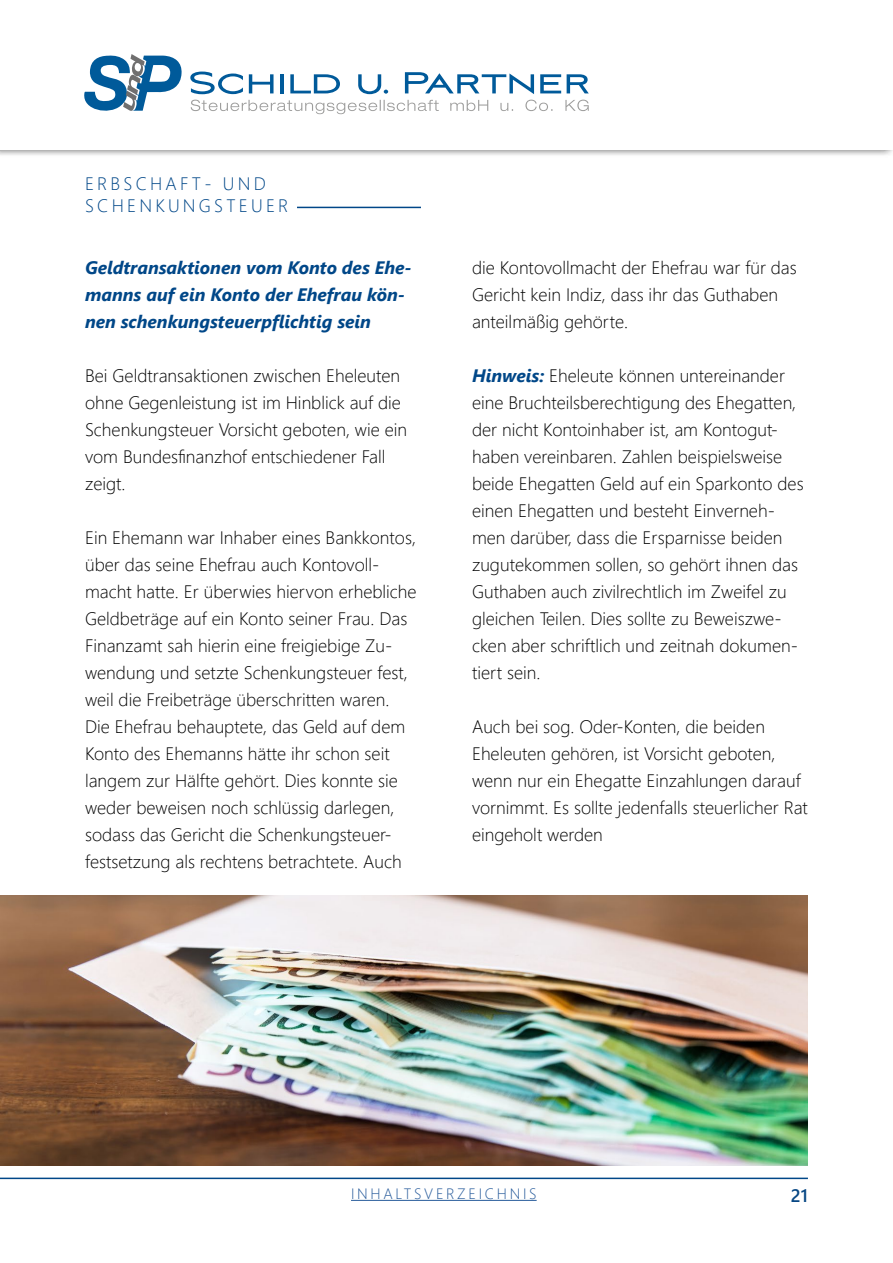
<style>
.page{position:relative;width:893px;height:1263px;background:#fff}
.page>*{position:absolute;margin:0;border:0;box-sizing:border-box;transform-origin:0 0}
.t1{font:300 18px/27px "Segoe UI";color:#000}
.Eintrag_Inhaltsverze{font:italic 700 18px/27px "Segoe UI";color:#004788}
.t2{font:300 18px/21.6px "Segoe UI";letter-spacing:.18em;color:#004788}
.t3{font:600 18px "Segoe UI";color:#074784}
.t4{font:300 15px "Segoe UI";letter-spacing:.18em;color:#275b9b}
.s1{font-weight:700;font-style:italic;color:#004788}
</style>
<div class="page">
<div style="left:0;top:0;width:893px;height:158px;background:#000;opacity:.75"></div>
<div style="left:0;top:0;width:893px;height:149px;background:#fff"></div>
<svg style="left:84px;top:54px;width:98px;height:57px"></svg>
<svg style="left:190px;top:72px;width:53px;height:22px"></svg>
<svg style="left:249px;top:74px;width:25px;height:19px"></svg>
<hr style="left:280px;top:74px;width:4px;height:19px;background:#005a9a">
<svg style="left:290px;top:74px;width:50px;height:19px"></svg>
<svg style="left:358px;top:74px;width:30px;height:20px"></svg>
<svg style="left:405px;top:72px;width:129px;height:22px"></svg>
<svg style="left:540px;top:74px;width:21px;height:19px"></svg>
<svg style="left:567px;top:74px;width:22px;height:19px"></svg>
<svg style="left:191px;top:100px;width:398px;height:14px"></svg>
<hr style="left:0;top:1177px;width:808px;height:2px;background:#004788">
<hr style="left:351px;top:1200px;width:186px;height:1px;background:#275b9b">
<img style="left:0;top:895px;width:808px;height:270px">
<hr style="left:297px;top:207px;width:124px;height:1px;background:#004788">
<p class="t2" style="left:85px;top:172px;width:205px">ERBSCHAFT- UND<br>SCHENKUNGSTEUER</p>
<p class="Eintrag_Inhaltsverze" style="left:85px;top:253px;width:328px">Geldtransaktionen vom Konto des Ehe&shy;manns auf ein Konto der Ehefrau kön&shy;nen schenkungsteuerpflichtig sein</p>
<p class="t1" style="left:85px;top:361px;width:324px">Bei Geldtransaktionen zwischen Eheleuten ohne Gegenleistung ist im Hinblick auf die Schenkungsteuer Vorsicht geboten, wie ein vom Bundesfinanzhof entschiedener Fall zeigt.</p>
<p class="t1" style="left:85px;top:523px;width:333px">Ein Ehemann war Inhaber eines Bankkontos, über das seine Ehefrau auch Kontovoll&shy;macht hatte. Er überwies hiervon erhebliche Geldbeträge auf ein Konto seiner Frau. Das Finanzamt sah hierin eine freigiebige Zu&shy;wendung und setzte Schenkungsteuer fest, weil die Freibeträge überschritten waren.<br>Die Ehefrau behauptete, das Geld auf dem Konto des Ehemanns hätte ihr schon seit langem zur Hälfte gehört. Dies konnte sie weder beweisen noch schlüssig darlegen, sodass das Gericht die Schenkungsteuer&shy;festsetzung als rechtens betrachtete. Auch</p>
<p class="t1" style="left:472px;top:253px;width:326px">die Kontovollmacht der Ehefrau war für das<br>Gericht kein Indiz, dass ihr das Guthaben anteilmäßig gehörte.</p>
<p class="t1" style="left:472px;top:361px;width:333px"><span class="s1">Hinweis:</span> Eheleute können untereinander eine Bruchteilsberechtigung des Ehegatten, der nicht Kontoinhaber ist, am Kontogut&shy;haben vereinbaren. Zahlen beispielsweise beide Ehegatten Geld auf ein Sparkonto des einen Ehegatten und besteht Einverneh&shy;men darüber, dass die Ersparnisse beiden zugutekommen sollen, so gehört ihnen das Guthaben auch zivilrechtlich im Zweifel zu gleichen Teilen. Dies sollte zu Beweiszwe&shy;cken aber schriftlich und zeitnah dokumen&shy;tiert sein.</p>
<p class="t1" style="left:472px;top:712px;width:337px">Auch bei sog. Oder-Konten, die beiden Eheleuten gehören, ist Vorsicht geboten, wenn nur ein Ehegatte Einzahlungen darauf vornimmt. Es sollte jedenfalls steuerlicher Rat eingeholt werden</p>
<p class="t4" style="left:351px;top:1182px;width:187px">INHALTSVERZEICHNIS</p>
<p class="t3" style="left:791px;top:1181px;width:19px">21</p>
</div>
